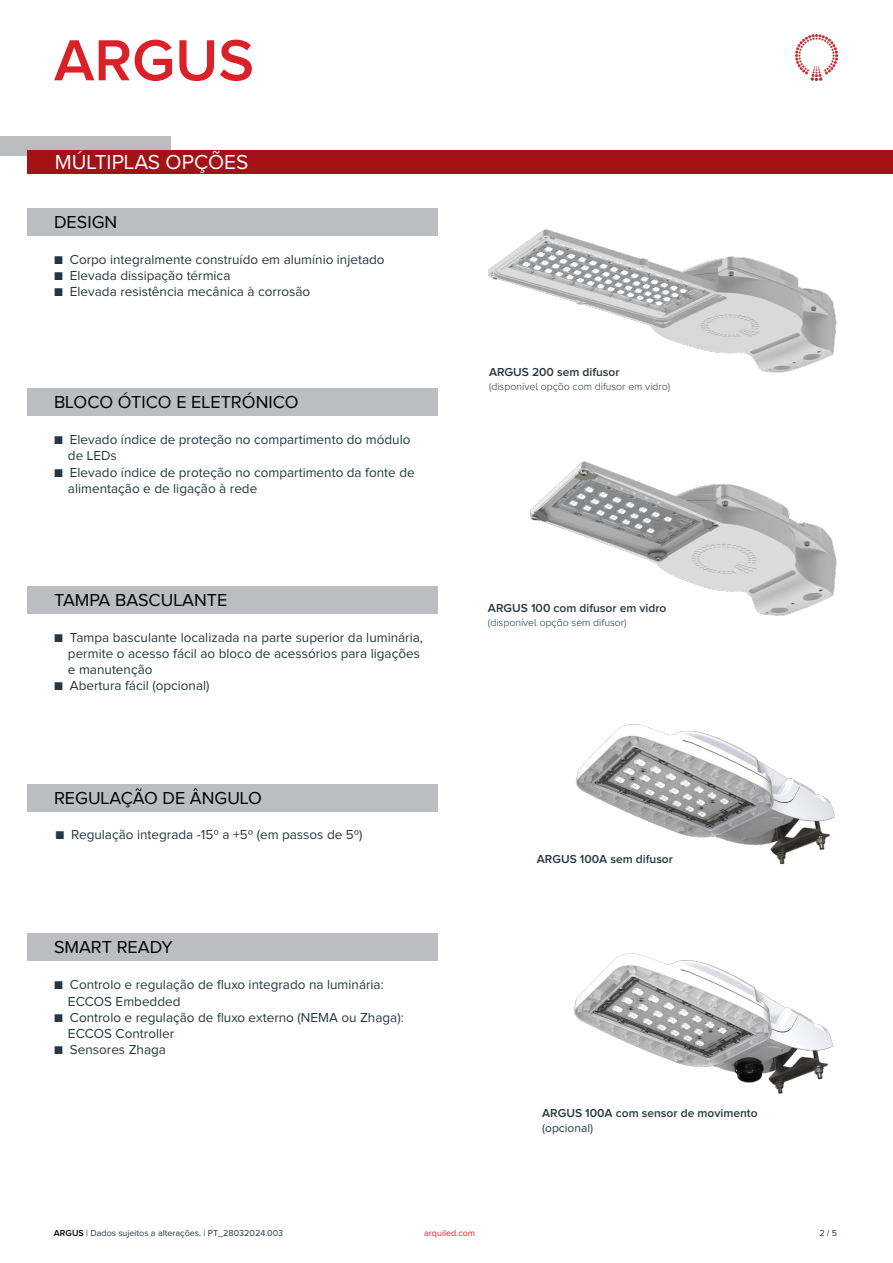
<style>
.page{position:relative;width:893px;height:1263px;background:#fff}
.page>*{position:absolute;margin:0;border:0;box-sizing:border-box;transform-origin:0 0}
.t1{font:600 60px "Proxima Nova";color:#da2128}
.t2{font:21px "Proxima Nova";color:#fff}
.t3{font:18px "Proxima Nova";color:#000}
.t4{font:13.5px/16.2px "Proxima Nova";color:#27373f}
.t5{font:600 12px "Proxima Nova";color:#27373f}
.t6{font:12px "Proxima Nova";color:#27373f}
.t7{font:300 10.5px "Proxima Nova";color:#27373f}
.t8{font:9px "Proxima Nova";color:#27373f}
.t9{font:9px "Proxima Nova";color:#da2128}
.s1{font-weight:600;color:#000}
</style>
<div class="page">
<img style="left:488px;top:229px;width:349px;height:144px">
<img style="left:530px;top:461px;width:307px;height:155px">
<img style="left:573px;top:953px;width:261px;height:141px">
<img style="left:576px;top:724px;width:259px;height:141px">
<div style="left:27px;top:208px;width:410px;height:27px;background:#bcbdc0"></div>
<div style="left:0;top:136px;width:170px;height:19px;background:#bcbdc0"></div>
<div style="left:27px;top:150px;width:866px;height:23px;background:#a21217"></div>
<div style="left:27px;top:586px;width:410px;height:28px;background:#bcbdc0"></div>
<div style="left:27px;top:388px;width:410px;height:27px;background:#bcbdc0"></div>
<div style="left:27px;top:784px;width:410px;height:28px;background:#bcbdc0"></div>
<div style="left:27px;top:933px;width:410px;height:28px;background:#bcbdc0"></div>
<img style="left:796px;top:35px;width:41px;height:45px">
<h1 class="t1" style="left:54px;top:33px;width:201px">ARGUS</h1>
<h2 class="t2" style="left:55px;top:152px;width:195px">MÚLTIPLAS OPÇÕES</h2>
<h3 class="t3" style="left:54px;top:213px;width:65px">DESIGN</h3>
<p class="t4" style="left:54px;top:251px;width:332px">■ Corpo integralmente construído em alumínio injetado</p>
<p class="t4" style="left:54px;top:268px;width:178px">■ Elevada dissipação térmica</p>
<p class="t4" style="left:54px;top:284px;width:258px">■ Elevada resistência mecânica à corrosão</p>
<h3 class="t3" style="left:54px;top:393px;width:246px">BLOCO ÓTICO E ELETRÓNICO</h3>
<p class="t4" style="left:68px;top:432px;width:344px;text-indent:-14px">■ Elevado índice de proteção no compartimento do módulo de LEDs</p>
<p class="t4" style="left:68px;top:464px;width:348px;text-indent:-14px">■ Elevado índice de proteção no compartimento da fonte de alimentação e de ligação à rede</p>
<h3 class="t3" style="left:54px;top:592px;width:175px">TAMPA BASCULANTE</h3>
<p class="t4" style="left:68px;top:630px;width:357px;text-indent:-14px">■ Tampa basculante localizada na parte superior da luminária, permite o acesso fácil ao bloco de acessórios para ligações e manutenção</p>
<p class="t4" style="left:54px;top:678px;width:157px">■ Abertura fácil (opcional)</p>
<h3 class="t3" style="left:54px;top:790px;width:210px">REGULAÇÃO DE ÂNGULO</h3>
<p class="t4" style="left:55px;top:826px;width:309px">■ Regulação integrada -15º a +5º (em passos de 5º)</p>
<h3 class="t3" style="left:54px;top:939px;width:120px">SMART READY</h3>
<p class="t4" style="left:68px;top:977px;width:317px;text-indent:-14px">■ Controlo e regulação de fluxo integrado na luminária:<br>ECCOS Embedded</p>
<p class="t4" style="left:68px;top:1010px;width:337px;text-indent:-14px">■ Controlo e regulação de fluxo externo (NEMA ou Zhaga):<br>ECCOS Controller</p>
<p class="t4" style="left:54px;top:1042px;width:114px">■ Sensores Zhaga</p>
<p class="t5" style="left:489px;top:367px;width:132px">ARGUS 200 sem difusor</p>
<p class="t7" style="left:489px;top:381px;width:183px">(disponível opção com difusor em vidro)</p>
<p class="t5" style="left:488px;top:603px;width:180px">ARGUS 100 com difusor em vidro</p>
<p class="t7" style="left:488px;top:617px;width:140px">(disponível opção sem difusor)</p>
<p class="t5" style="left:537px;top:854px;width:138px">ARGUS 100A sem difusor</p>
<p class="t5" style="left:542px;top:1108px;width:217px">ARGUS 100A com sensor de movimento</p>
<p class="t6" style="left:542px;top:1122px;width:52px">(opcional)</p>
<p class="t8" style="left:54px;top:1229px;width:231px"><span class="s1">ARGUS</span> | Dados sujeitos a alterações. | PT_28032024.003</p>
<p class="t9" style="left:424px;top:1229px;width:53px">arquiled.com</p>
<p class="t8" style="left:819px;top:1229px;width:19px">2 / 5</p>
</div>
